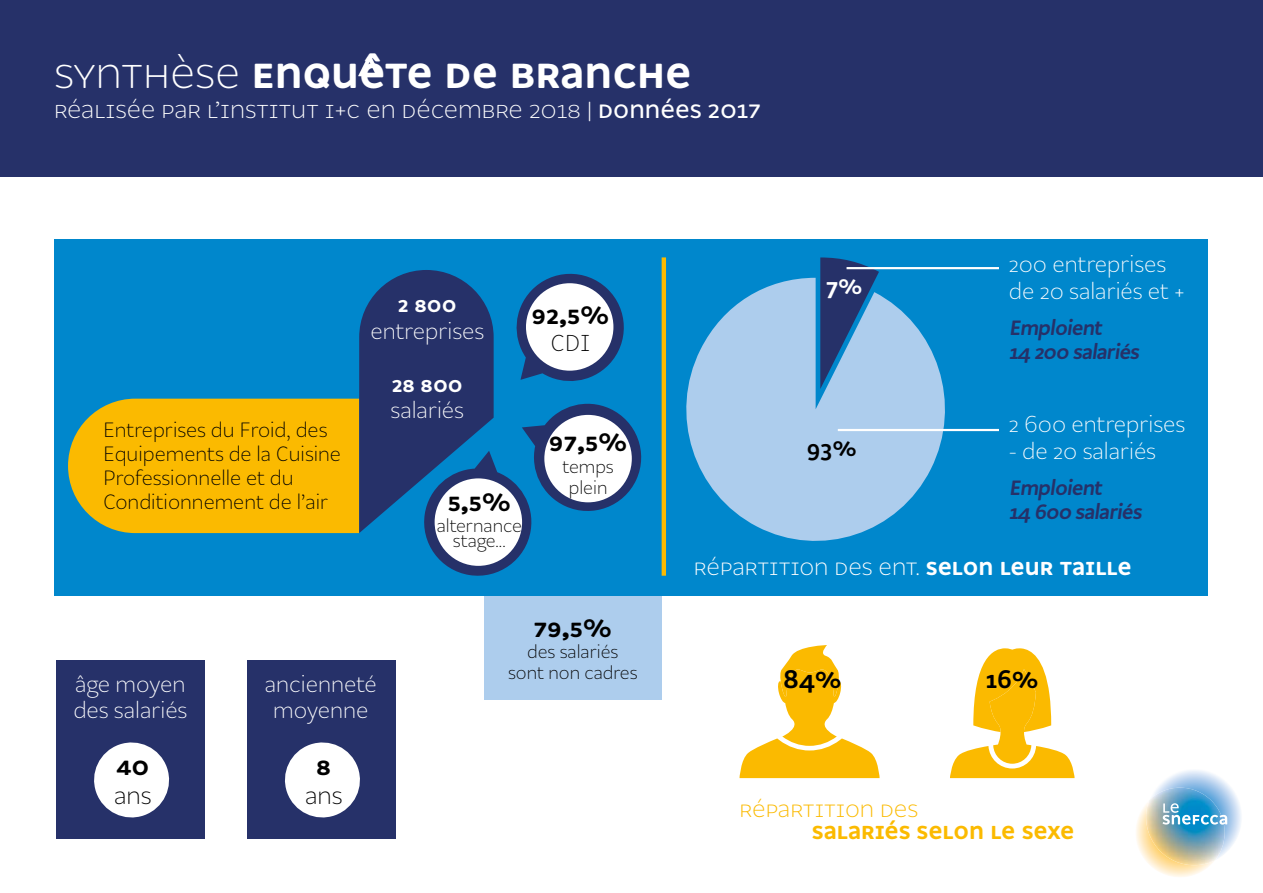
<style>
.page{position:relative;width:1263px;height:893px;background:#fff}
.page>*{position:absolute;margin:0;border:0;box-sizing:border-box;transform-origin:0 0}
.t1{font:700 45px "Syndicat Rounded";color:#fff}
.t2{font:700 26.4px "Syndicat Rounded";color:#000}
.t3{font:300 25.5px "Syndicat Rounded";color:#fff}
.t4{font:300 24.3px "Syndicat Rounded";color:#fff}
.t5{font:700 24.3px "Syndicat Rounded";color:#fbba00}
.t6{font:300 24.3px "Syndicat Rounded";color:#fbba00}
.t7{font:700 24.3px "Syndicat Rounded";color:#000}
.t8{font:300 24.3px "Syndicat Rounded";color:#000}
.t9{font:300 22.05px/26.4px "Syndicat Rounded";color:#fff}
.t10{font:700 22.05px "Syndicat Rounded";color:#fff}
.t11{font:300 22.05px "Syndicat Rounded";color:#000}
.t12{font:700 22.05px "Syndicat Rounded";color:#000}
.t13{font:300 19.8px/23.9px "Syndicat Rounded";color:#000}
.t14{font:700 19.8px/23.9px "Syndicat Rounded";color:#263169}
.t15{font:300 17.7px/21.1px "Syndicat Rounded";color:#000;text-align:center}
.s1{font-weight:300}
.s2{font-weight:400}
.s3{font-weight:700}
</style>
<div class="page">
<img style="left:1136px;top:805px;width:44px;height:72px">
<img style="left:1146px;top:800px;width:52px;height:65px">
<svg style="left:1162px;top:803px;width:65px;height:22px"></svg>
<div style="left:484px;top:588px;width:177px;height:112px;background:#adcded"></div>
<div style="left:54px;top:239px;width:1153px;height:357px;background:#0087cc"></div>
<svg style="left:68px;top:270px;width:574px;height:306px"></svg>
<div style="left:435px;top:478px;width:87px;height:88px;background:#fff;border-radius:50%"></div>
<svg style="left:686px;top:278px;width:277px;height:263px;fill:#adcded"></svg>
<svg style="left:820px;top:257px;width:59px;height:132px;background:#5274a5"></svg>
<hr style="left:846px;top:267px;width:153px;height:2px;background:#fff">
<hr style="left:838px;top:429px;width:161px;height:2px;background:#fff">
<hr style="left:662px;top:257px;width:4px;height:319px;background:#fbba00">
<svg style="left:950px;top:648px;width:124px;height:130px"></svg>
<svg style="left:739px;top:645px;width:140px;height:133px"></svg>
<div style="left:56px;top:660px;width:148px;height:179px;background:#263169"></div>
<svg style="left:94px;top:742px;width:76px;height:76px"></svg>
<div style="left:248px;top:660px;width:148px;height:179px;background:#263169"></div>
<svg style="left:285px;top:742px;width:75px;height:76px"></svg>
<div style="left:0;top:0;width:1263px;height:176px;background:#263169"></div>
<h1 class="t1" style="left:54px;top:42px;width:639px"><span class="s1">synthèse</span> Enqu^ête de branche</h1>
<p class="t3" style="left:54px;top:94px;width:708px">Réalisée par l’Institut I+C en décembre 2018 | <span class="s2">Données 2017</span></p>
<p class="t13" style="left:103px;top:419px;width:239px">Entreprises du Froid, des<br>Equipements de la Cuisine<br>Professionnelle et du<br>Conditionnement de l’air</p>
<p class="t10" style="left:398px;top:290px;width:60px">2 800</p>
<p class="t9" style="left:370px;top:319px;width:115px">entreprises</p>
<p class="t10" style="left:392px;top:369px;width:73px">28 800</p>
<p class="t9" style="left:391px;top:398px;width:75px">salariés</p>
<p class="t2" style="left:448px;top:484px;width:65px">5,5%</p>
<p class="t15" style="left:437px;top:519px;width:87px;line-height:15.5px">alternance stage...</p>
<p class="t2" style="left:531px;top:297px;width:79px">92,5%</p>
<p class="t11" style="left:551px;top:329px;width:41px">CDI</p>
<p class="t2" style="left:549px;top:425px;width:80px">97,5%</p>
<p class="t15" style="left:563px;top:457px;width:53px">temps plein</p>
<p class="t9" style="left:73px;top:672px;width:115px">âge moyen des salariés</p>
<p class="t2" style="left:116px;top:748px;width:35px">40</p>
<p class="t8" style="left:114px;top:780px;width:39px">ans</p>
<p class="t9" style="left:265px;top:672px;width:114px;text-align:center">ancienneté moyenne</p>
<p class="t2" style="left:316px;top:748px;width:14px">ￎ</p>
<p class="t8" style="left:305px;top:780px;width:39px">ans</p>
<p class="t2" style="left:534px;top:610px;width:80px">79,5%</p>
<p class="t15" style="left:508px;top:642px;width:131px">des salariés sont non cadres</p>
<p class="t10" style="left:826px;top:271px;width:38px">7%</p>
<p class="t9" style="left:1009px;top:253px;width:177px">200 entreprises de 20 salariés et +</p>
<p class="t14" style="left:1009px;top:318px;width:136px">Emploient<br>14 200 salariés</p>
<p class="t9" style="left:1009px;top:412px;width:178px">2 600 entreprises</p>
<p class="t9" style="left:1009px;top:439px;width:149px">- de 20 salariés</p>
<p class="t14" style="left:1009px;top:477px;width:138px">Emploient<br>14 600 salariés</p>
<p class="t4" style="left:694px;top:551px;width:439px">Répartition des ent. <span class="s3">selon leur taille</span></p>
<p class="t12" style="left:807px;top:433px;width:52px">93%</p>
<p class="t7" style="left:783px;top:664px;width:60px">84%</p>
<p class="t7" style="left:986px;top:664px;width:55px">16%</p>
<p class="t6" style="left:739px;top:794px;width:180px">Répartition des</p>
<p class="t5" style="left:812px;top:815px;width:264px">Salariés selon le sexe</p>
</div>
